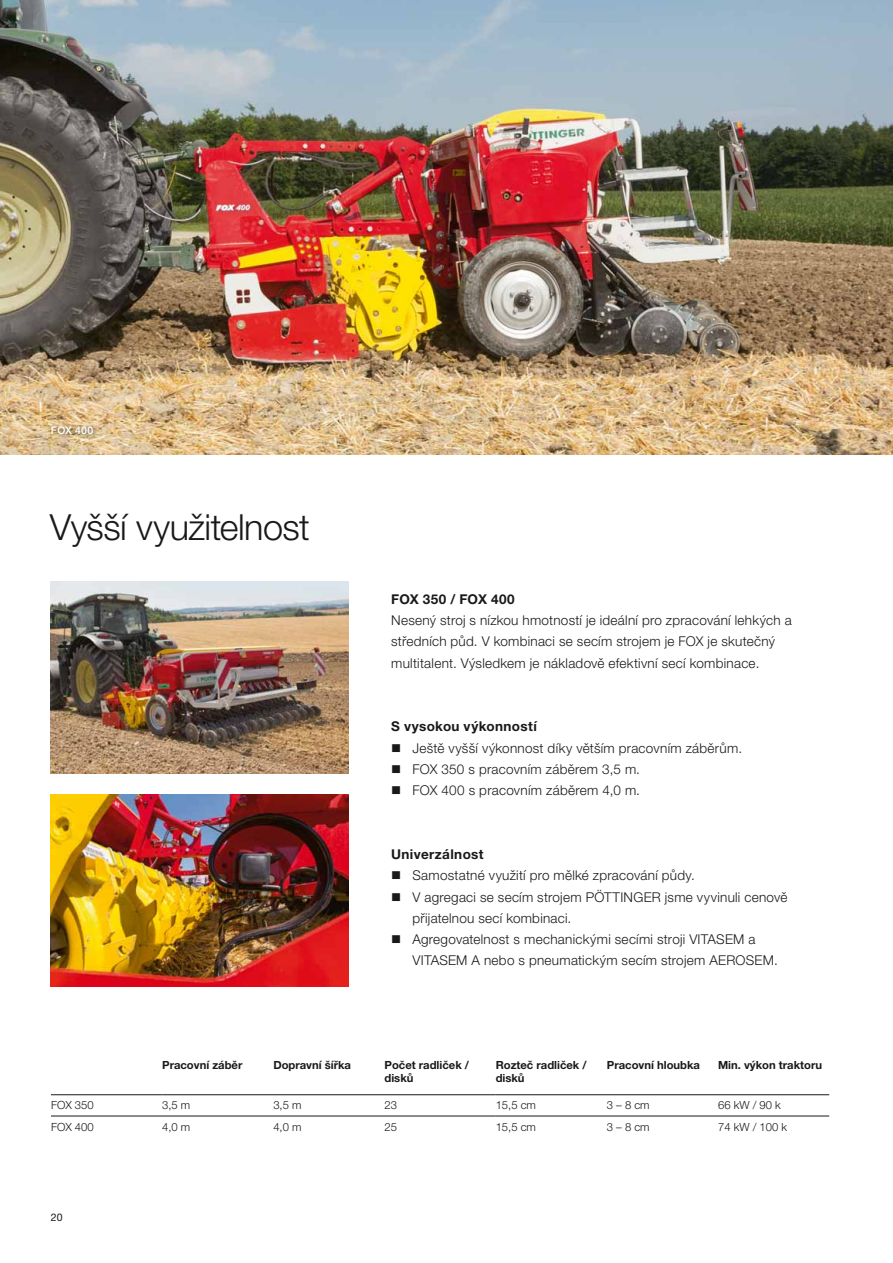
<style>
.page{position:relative;width:893px;height:1263px;background:#fff}
.page>*{position:absolute;margin:0;border:0;box-sizing:border-box;transform-origin:0 0}
.t1{font:300 36px "Helvetica Neue LTW1 G";letter-spacing:-.015em;color:#1b1819}
.t2{font:300 13.5px/21.3px "Helvetica Neue LTW1 G";letter-spacing:.02em;color:#1b1819}
.t3{font:700 13.5px "Helvetica Neue LTW1 G";letter-spacing:.03em;color:#1b1819}
.t4{font:700 11.25px/13.5px "Helvetica Neue LTW1 G";color:#1b1819}
.t5{font:300 11.25px "Helvetica Neue LTW1 G";color:#1b1819}
.t6{font:500 10.5px "Helvetica Neue LTW1 G";letter-spacing:.02em;color:#fff}
.t7{font:10.5px "Helvetica Neue LTW1 G";color:#1b1819}
</style>
<div class="page">
<img style="left:0;top:0;width:893px;height:455px">
<img style="left:51px;top:582px;width:298px;height:191px">
<img style="left:51px;top:795px;width:298px;height:191px">
<img style="left:48px;top:422px;width:51px;height:17px">
<hr style="left:162px;top:1094px;width:334px;height:1px;background:#1b1819">
<hr style="left:496px;top:1094px;width:333px;height:1px;background:#1b1819">
<hr style="left:51px;top:1116px;width:445px;height:1px;background:#1b1819">
<hr style="left:496px;top:1116px;width:333px;height:1px;background:#1b1819">
<hr style="left:51px;top:1094px;width:111px;height:1px;background:#1b1819">
<p class="t6" style="left:51px;top:424px;width:44px">FOX 400</p>
<h1 class="t1" style="left:50px;top:514px;width:261px">Vyšší využitelnost</h1>
<p class="t3" style="left:391px;top:594px;width:125px">FOX 350 / FOX 400</p>
<p class="t2" style="left:391px;top:611px;width:402px">Nesený stroj s nízkou hmotností je ideální pro zpracování lehkých a středních půd. V kombinaci se secím strojem je FOX je skutečný multitalent. Výsledkem je nákladově efektivní secí kombinace.</p>
<p class="t3" style="left:391px;top:722px;width:147px">S vysokou výkonností</p>
<p class="t2" style="left:412px;top:739px;width:331px">Ještě vyšší výkonnost díky větším pracovním záběrům.<br>FOX 350 s pracovním záběrem 3,5 m.<br>FOX 400 s pracovním záběrem 4,0 m.</p>
<p class="t3" style="left:391px;top:849px;width:94px">Univerzálnost</p>
<p class="t2" style="left:412px;top:866px;width:377px">Samostatné využití pro mělké zpracování půdy.<br>V agregaci se secím strojem PÖTTINGER jsme vyvinuli cenově přijatelnou secí kombinaci.<br>Agregovatelnost s mechanickými secími stroji VITASEM a VITASEM A nebo s pneumatickým secím strojem AEROSEM.</p>
<p class="t4" style="left:162px;top:1059px;width:82px">Pracovní záběr</p>
<p class="t4" style="left:273px;top:1059px;width:79px">Dopravní šířka</p>
<p class="t4" style="left:384px;top:1059px;width:86px">Počet radliček / disků</p>
<p class="t4" style="left:496px;top:1059px;width:93px">Rozteč radliček / disků</p>
<p class="t4" style="left:607px;top:1059px;width:95px">Pracovní hloubka</p>
<p class="t4" style="left:718px;top:1059px;width:105px">Min. výkon traktoru</p>
<p class="t5" style="left:51px;top:1101px;width:44px">FOX 350</p>
<p class="t5" style="left:162px;top:1101px;width:30px">3,5 m</p>
<p class="t5" style="left:273px;top:1101px;width:30px">3,5 m</p>
<p class="t5" style="left:384px;top:1101px;width:14px">23</p>
<p class="t5" style="left:496px;top:1101px;width:42px">15,5 cm</p>
<p class="t5" style="left:607px;top:1101px;width:44px">3 – 8 cm</p>
<p class="t5" style="left:718px;top:1101px;width:64px">66 kW / 90 k</p>
<p class="t5" style="left:51px;top:1123px;width:44px">FOX 400</p>
<p class="t5" style="left:162px;top:1123px;width:30px">4,0 m</p>
<p class="t5" style="left:273px;top:1123px;width:30px">4,0 m</p>
<p class="t5" style="left:384px;top:1123px;width:14px">25</p>
<p class="t5" style="left:496px;top:1123px;width:42px">15,5 cm</p>
<p class="t5" style="left:607px;top:1123px;width:44px">3 – 8 cm</p>
<p class="t5" style="left:718px;top:1123px;width:70px">74 kW / 100 k</p>
<p class="t7" style="left:51px;top:1213px;width:13px">20</p>
</div>
